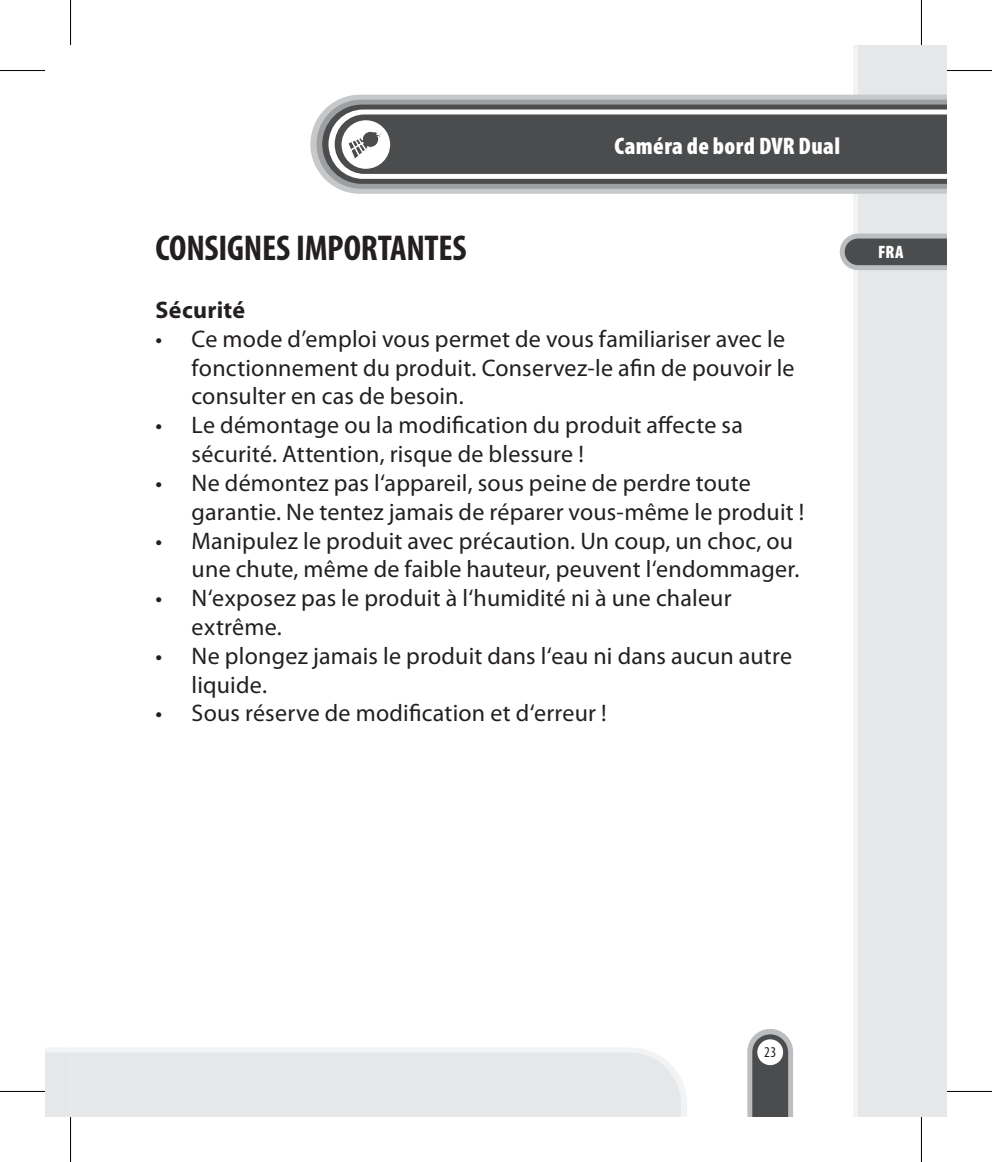
<style>
.page{position:relative;width:992px;height:1162px;background:#fff}
.page>*{position:absolute;margin:0;border:0;box-sizing:border-box;transform-origin:0 0}
.t1{font:700 condensed 36px "Myriad Pro";letter-spacing:-.01em;color:#231f20}
.t2{font:24px/28.8px "Myriad Pro";letter-spacing:.01em;color:#231f20}
.t3{font:900 condensed 24px "Myriad Pro";letter-spacing:.02em;color:#fff}
.t4{font:700 24px "Myriad Pro";letter-spacing:.01em;color:#231f20}
.t5{font:900 condensed 18px "Myriad Pro";color:#fff}
.t6{font:condensed 15px "Myriad Pro";color:#231f20}
</style>
<div class="page">
<div style="left:857px;top:45px;width:89px;height:1071px;background:#e6e7e9"></div>
<div style="left:852px;top:45px;width:5px;height:1071px;background:#f2f3f4"></div>
<svg style="left:747px;top:1029px;width:46px;height:87px"></svg>
<svg style="left:310px;top:95px;width:636px;height:99px;background:#cccdcf"></svg>
<svg style="left:316px;top:100px;width:630px;height:89px;background:#a1a2a5"></svg>
<svg style="left:322px;top:105px;width:624px;height:79px;background:#555657"></svg>
<svg style="left:328px;top:109px;width:618px;height:70px;background:#6c6d6d"></svg>
<svg style="left:45px;top:1048px;width:642px;height:68px;background:#e7e8ea"></svg>
<svg style="left:839px;top:234px;width:107px;height:36px;background:#727274"></svg>
<svg style="left:0;top:1091px;width:45px;height:1px"></svg>
<svg style="left:946px;top:1089px;width:45px;height:4px"></svg>
<svg style="left:921px;top:0;width:1px;height:45px"></svg>
<svg style="left:919px;top:1116px;width:4px;height:45px"></svg>
<hr style="left:0;top:70px;width:45px;height:1px;background:#000">
<hr style="left:946px;top:70px;width:45px;height:1px;background:#000">
<hr style="left:0;top:1090px;width:45px;height:1px;background:#000">
<hr style="left:946px;top:1090px;width:45px;height:1px;background:#000">
<hr style="left:70px;top:0;width:1px;height:45px;background:#000">
<hr style="left:70px;top:1116px;width:1px;height:45px;background:#000">
<hr style="left:920px;top:0;width:1px;height:45px;background:#000">
<hr style="left:920px;top:1116px;width:1px;height:45px;background:#000">
<h1 class="t1" style="left:156px;top:226px;width:312px">CONSIGNES IMPORTANTES</h1>
<p class="t3" style="left:614px;top:132px;width:227px">Caméra de bord DVR Dual</p>
<p class="t4" style="left:156px;top:294px;width:91px">Sécurité</p>
<p class="t2" style="left:192px;top:324px;width:604px;text-indent:-36px">• Ce mode d’emploi vous permet de vous familiariser avec le fonctionnement du produit. Conservez-le afin de pouvoir le consulter en cas de besoin.</p>
<p class="t2" style="left:192px;top:410px;width:553px;text-indent:-36px">• Le démontage ou la modification du produit affecte sa sécurité. Attention, risque de blessure !</p>
<p class="t2" style="left:192px;top:468px;width:614px;text-indent:-36px">• Ne démontez pas l‘appareil, sous peine de perdre toute garantie. Ne tentez jamais de réparer vous-même le produit !</p>
<p class="t2" style="left:156px;top:525px;width:645px;text-align:right">• Manipulez le produit avec précaution. Un coup, un choc, ou une chute, même de faible hauteur, peuvent l‘endommager.</p>
<p class="t2" style="left:192px;top:583px;width:541px;text-indent:-36px">• N‘exposez pas le produit à l‘humidité ni à une chaleur extrême.</p>
<p class="t2" style="left:192px;top:641px;width:602px;text-indent:-36px">• Ne plongez jamais le produit dans l‘eau ni dans aucun autre liquide.</p>
<p class="t2" style="left:156px;top:698px;width:452px">• Sous réserve de modification et d‘erreur !</p>
<p class="t5" style="left:878px;top:242px;width:27px">FRA</p>
<p class="t6" style="left:764px;top:1043px;width:13px">23</p>
</div>
